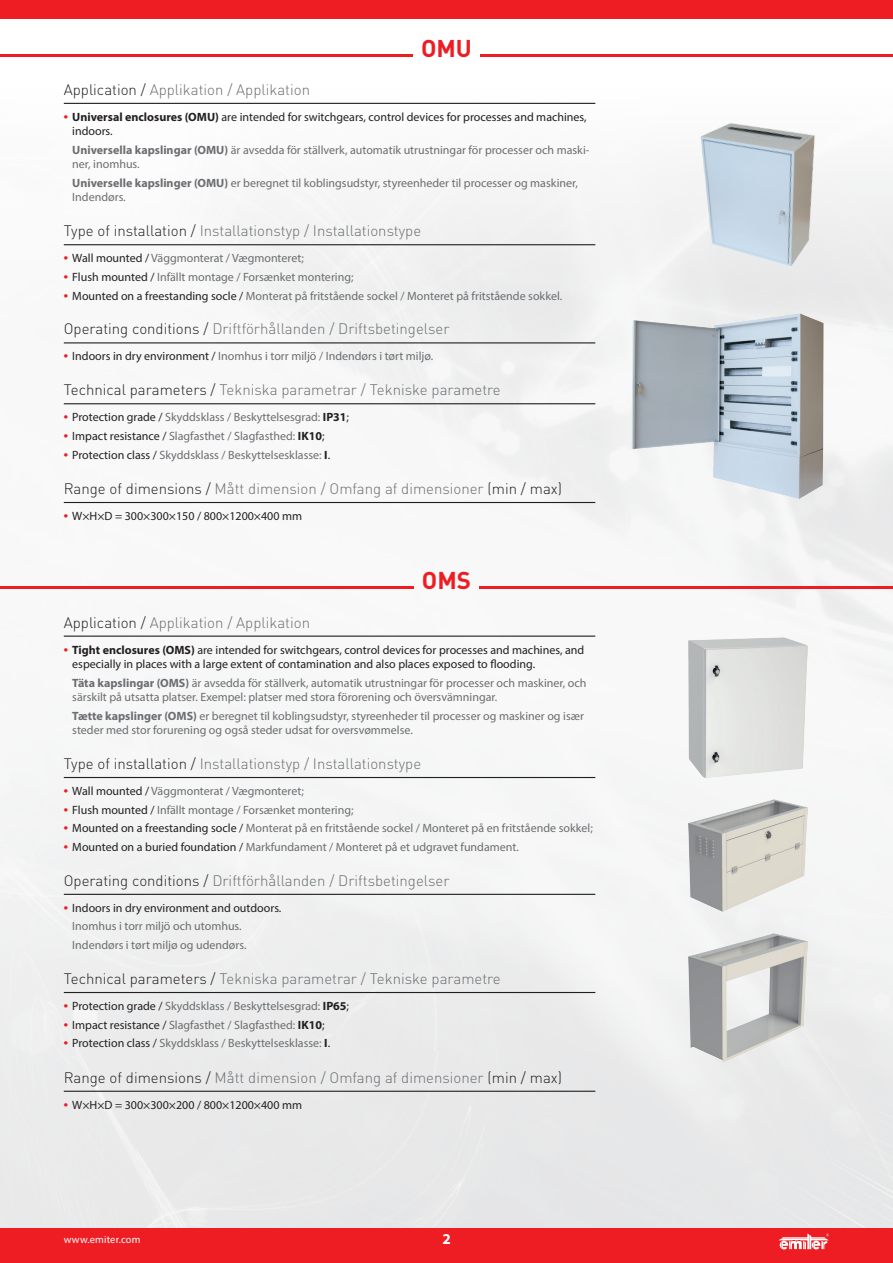
<style>
.page{position:relative;width:893px;height:1263px;background:#fff}
.page>*{position:absolute;margin:0;border:0;box-sizing:border-box;transform-origin:0 0}
.t1{font:700 24px "DIN Pro";color:#ee1d23}
.t2{font:300 15px "DIN Pro";color:#6c6d70}
.t3{font:700 15px "Myriad Pro";color:#fff}
.t4{font:12px/14.4px "Myriad Pro";color:#6c6d70}
.t5{font:12px/14.4px "Myriad Pro";color:#231f20}
.t6{font:10.5px "Myriad Pro";letter-spacing:.015em;color:#fff}
.s1{color:#231f20}
.s2{font-family:"Arial";font-weight:700;color:#ee1d23}
.s3{font-weight:700}
.s4{font-weight:700;color:#231f20}
</style>
<div class="page">
<img style="left:0;top:54px;width:893px;height:1175px">
<div style="left:0;top:1229px;width:893px;height:34px;background:#ee1d23"></div>
<div style="left:0;top:0;width:893px;height:19px;background:#ee1d23"></div>
<svg style="left:779px;top:1233px;width:50px;height:16px"></svg>
<hr style="left:64px;top:103px;width:531px;height:1px;background:#231f20">
<hr style="left:64px;top:244px;width:531px;height:1px;background:#231f20">
<hr style="left:64px;top:342px;width:531px;height:1px;background:#231f20">
<hr style="left:64px;top:403px;width:531px;height:1px;background:#231f20">
<hr style="left:64px;top:502px;width:531px;height:1px;background:#231f20">
<hr style="left:0;top:54px;width:412px;height:3px;background:#ee1d23">
<hr style="left:480px;top:54px;width:413px;height:3px;background:#ee1d23">
<img style="left:689px;top:638px;width:119px;height:139px">
<hr style="left:0;top:586px;width:414px;height:3px;background:#ee1d23">
<hr style="left:480px;top:586px;width:413px;height:3px;background:#ee1d23">
<hr style="left:64px;top:635px;width:531px;height:2px;background:#231f20">
<hr style="left:64px;top:777px;width:531px;height:1px;background:#231f20">
<hr style="left:64px;top:894px;width:531px;height:1px;background:#231f20">
<hr style="left:64px;top:992px;width:531px;height:1px;background:#231f20">
<hr style="left:64px;top:1091px;width:531px;height:1px;background:#231f20">
<img style="left:689px;top:799px;width:119px;height:112px">
<img style="left:689px;top:933px;width:119px;height:129px">
<img style="left:626px;top:300px;width:201px;height:203px">
<img style="left:693px;top:104px;width:136px;height:172px">
<h1 class="t1" style="left:421px;top:32px;width:52px">OMU</h1>
<p class="t2" style="left:64px;top:79px;width:248px"><span class="s1">Application /</span> Applikation / Applikation</p>
<p class="t5" style="left:72px;top:109px;width:516px;text-indent:-9px"><span class="s2">•</span> <span class="s3">Universal enclosures (OMU)</span> are intended for switchgears, control devices for processes and machines, indoors.</p>
<p class="t4" style="left:72px;top:142px;width:519px"><span class="s3">Universella kapslingar (OMU)</span> är avsedda för ställverk, automatik utrustningar för processer och maski&shy;ner, inomhus.</p>
<p class="t4" style="left:72px;top:176px;width:507px"><span class="s3">Universelle kapslinger (OMU)</span> er beregnet til koblingsudstyr, styreenheder til processer og maskiner,<br>Indendørs.</p>
<p class="t2" style="left:64px;top:221px;width:359px"><span class="s1">Type of installation /</span> Installationstyp / Installationstype</p>
<p class="t4" style="left:64px;top:251px;width:242px"><span class="s2">•</span> <span class="s1">Wall mounted /</span> Väggmonterat / Vægmonteret;</p>
<p class="t4" style="left:64px;top:269px;width:291px"><span class="s2">•</span> <span class="s1">Flush mounted /</span> Infällt montage / Forsænket montering;</p>
<p class="t4" style="left:64px;top:288px;width:500px"><span class="s2">•</span> <span class="s1">Mounted on a freestanding socle /</span> Monterat på fritstående sockel / Monteret på fritstående sokkel.</p>
<p class="t2" style="left:64px;top:319px;width:387px"><span class="s1">Operating conditions /</span> Driftförhållanden / Driftsbetingelser</p>
<p class="t4" style="left:64px;top:349px;width:371px"><span class="s2">•</span> <span class="s1">Indoors in dry environment /</span> Inomhus i torr miljö / Indendørs i tørt miljø.</p>
<p class="t2" style="left:64px;top:380px;width:439px"><span class="s1">Technical parameters /</span> Tekniska parametrar / Tekniske parametre</p>
<p class="t4" style="left:64px;top:410px;width:287px"><span class="s2">•</span> <span class="s1">Protection grade /</span> Skyddsklass / Beskyttelsesgrad: <span class="s4">IP31</span><span class="s1">;</span></p>
<p class="t4" style="left:64px;top:428px;width:262px"><span class="s2">•</span> <span class="s1">Impact resistance /</span> Slagfasthet / Slagfasthed: <span class="s4">IK10</span><span class="s1">;</span></p>
<p class="t4" style="left:64px;top:447px;width:268px"><span class="s2">•</span> <span class="s1">Protection class /</span> Skyddsklass / Beskyttelsesklasse: <span class="s4">I</span><span class="s1">.</span></p>
<p class="t2" style="left:64px;top:478px;width:500px"><span class="s1">Range of dimensions /</span> Mått dimension / Omfang af dimensioner <span class="s1">(min / max)</span></p>
<p class="t5" style="left:64px;top:509px;width:240px"><span class="s2">•</span> W×H×D = 300×300×150 / 800×1200×400 mm</p>
<h1 class="t1" style="left:422px;top:564px;width:51px">OMS</h1>
<p class="t2" style="left:64px;top:612px;width:248px"><span class="s1">Application /</span> Applikation / Applikation</p>
<p class="t5" style="left:72px;top:642px;width:513px;text-indent:-9px"><span class="s2">•</span> <span class="s3">Tight enclosures (OMS)</span> are intended for switchgears, control devices for processes and machines, and especially in places with a large extent of contamination and also places exposed to flooding.</p>
<p class="t4" style="left:72px;top:675px;width:516px"><span class="s3">Täta kapslingar (OMS)</span> är avsedda för ställverk, automatik utrustningar för processer och maskiner, och särskilt på utsatta platser. Exempel: platser med stora förorening och översvämningar.</p>
<p class="t4" style="left:72px;top:708px;width:513px"><span class="s3">Tætte kapslinger (OMS)</span> er beregnet til koblingsudstyr, styreenheder til processer og maskiner og især steder med stor forurening og også steder udsat for oversvømmelse.</p>
<p class="t2" style="left:64px;top:753px;width:359px"><span class="s1">Type of installation /</span> Installationstyp / Installationstype</p>
<p class="t4" style="left:64px;top:784px;width:242px"><span class="s2">•</span> <span class="s1">Wall mounted /</span> Väggmonterat / Vægmonteret;</p>
<p class="t4" style="left:64px;top:802px;width:291px"><span class="s2">•</span> <span class="s1">Flush mounted /</span> Infällt montage / Forsænket montering;</p>
<p class="t4" style="left:64px;top:821px;width:531px"><span class="s2">•</span> <span class="s1">Mounted on a freestanding socle /</span> Monterat på en fritstående sockel / Monteret på en fritstående sokkel;</p>
<p class="t4" style="left:64px;top:839px;width:457px"><span class="s2">•</span> <span class="s1">Mounted on a buried foundation /</span> Markfundament / Monteret på et udgravet fundament.</p>
<p class="t2" style="left:64px;top:870px;width:387px"><span class="s1">Operating conditions /</span> Driftförhållanden / Driftsbetingelser</p>
<p class="t4" style="left:72px;top:898px;width:211px;line-height:18.6px;text-indent:-9px"><span class="s2">•</span> <span class="s1">Indoors in dry environment and outdoors.<br></span>Inomhus i torr miljö och utomhus.<br>Indendørs i tørt miljø og udendørs.</p>
<p class="t2" style="left:64px;top:968px;width:439px"><span class="s1">Technical parameters /</span> Tekniska parametrar / Tekniske parametre</p>
<p class="t4" style="left:64px;top:998px;width:287px"><span class="s2">•</span> <span class="s1">Protection grade /</span> Skyddsklass / Beskyttelsesgrad: <span class="s4">IP65</span><span class="s1">;</span></p>
<p class="t4" style="left:64px;top:1017px;width:262px"><span class="s2">•</span> <span class="s1">Impact resistance /</span> Slagfasthet / Slagfasthed: <span class="s4">IK10</span><span class="s1">;</span></p>
<p class="t4" style="left:64px;top:1036px;width:268px"><span class="s2">•</span> <span class="s1">Protection class /</span> Skyddsklass / Beskyttelsesklasse: <span class="s4">I</span><span class="s1">.</span></p>
<p class="t2" style="left:64px;top:1067px;width:500px"><span class="s1">Range of dimensions /</span> Mått dimension / Omfang af dimensioner <span class="s1">(min / max)</span></p>
<p class="t5" style="left:64px;top:1097px;width:240px"><span class="s2">•</span> W×H×D = 300×300×200 / 800×1200×400 mm</p>
<p class="t6" style="left:64px;top:1232px;width:78px">www.emiter.com</p>
<p class="t3" style="left:442px;top:1229px;width:10px">2</p>
</div>
